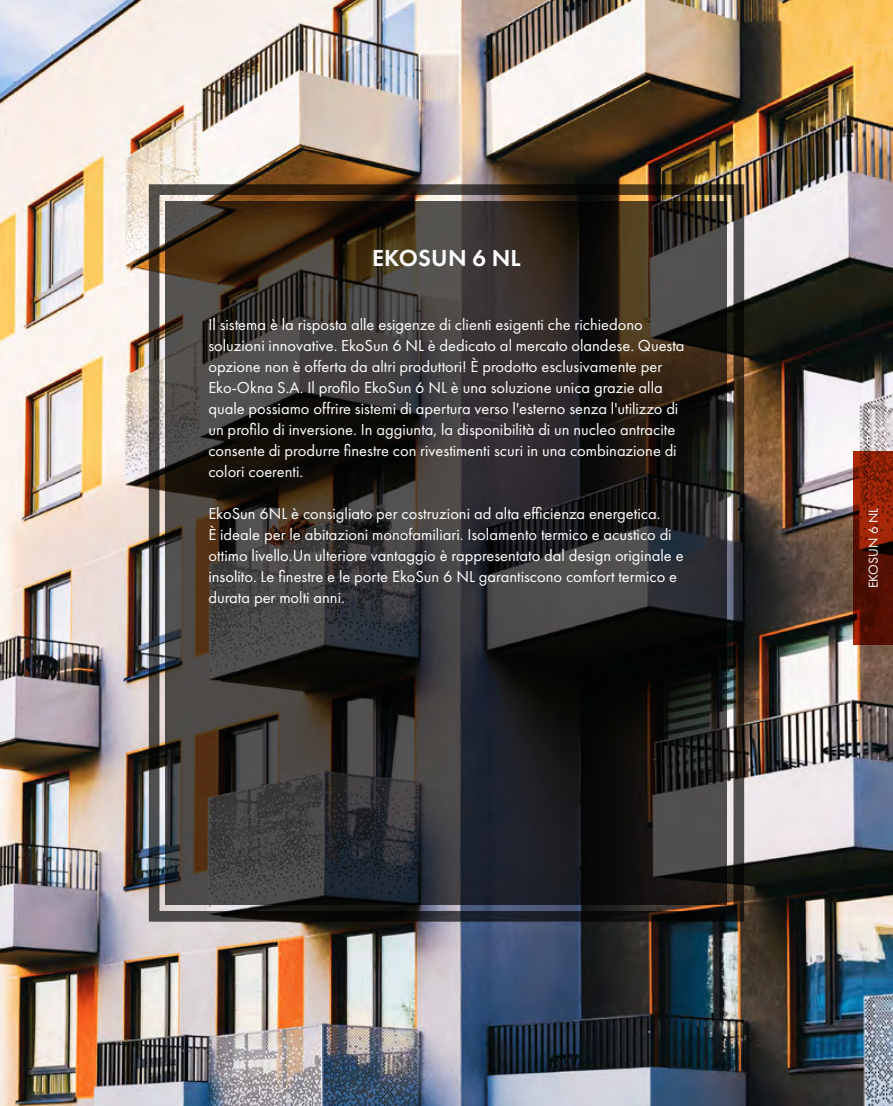
<style>
.page{position:relative;width:893px;height:1106px;background:#fff}
.page>*{position:absolute;margin:0;border:0;box-sizing:border-box;transform-origin:0 0}
.t1{font:600 24px "Futura PT";letter-spacing:.01em;color:#fff}
.t2{font:16.5px/21px "Futura PT";color:#fff}
.t3{font:13.5px "Futura PT";letter-spacing:.01em;color:#fff}
</style>
<div class="page">
<img style="left:0;top:0;width:893px;height:1106px">
<img style="left:149px;top:184px;width:595px;height:737px">
<svg style="left:166px;top:201px;width:561px;height:703px;background:#302c2a"></svg>
<svg style="left:853px;top:451px;width:40px;height:194px;background:#6e1703"></svg>
<h1 class="t1" style="left:372px;top:243px;width:150px">EKOSUN 6 NL</h1>
<p class="t2" style="left:208px;top:314px;width:478px">Il sistema è la risposta alle esigenze di clienti esigenti che richiedono soluzioni innovative. EkoSun 6 NL è dedicato al mercato olandese. Questa opzione non è offerta da altri produttori! È prodotto esclusivamente per Eko-Okna S.A. Il profilo EkoSun 6 NL è una soluzione unica grazie alla quale possiamo offrire sistemi di apertura verso l'esterno senza l'utilizzo di un profilo di inversione. In aggiunta, la disponibilità di un nucleo antracite consente di produrre finestre con rivestimenti scuri in una combinazione di colori coerenti.</p>
<p class="t2" style="left:208px;top:503px;width:477px">EkoSun 6NL è consigliato per costruzioni ad alta efficienza energetica.<br>È ideale per le abitazioni monofamiliari. Isolamento termico e acustico di ottimo livello.Un ulteriore vantaggio è rappresentato dal design originale e insolito. Le finestre e le porte EkoSun 6 NL garantiscono comfort termico e durata per molti anni.</p>
<p class="t3" style="left:865px;top:588px;width:82px;rotate:-90deg">EKOSUN 6 NL</p>
</div>
